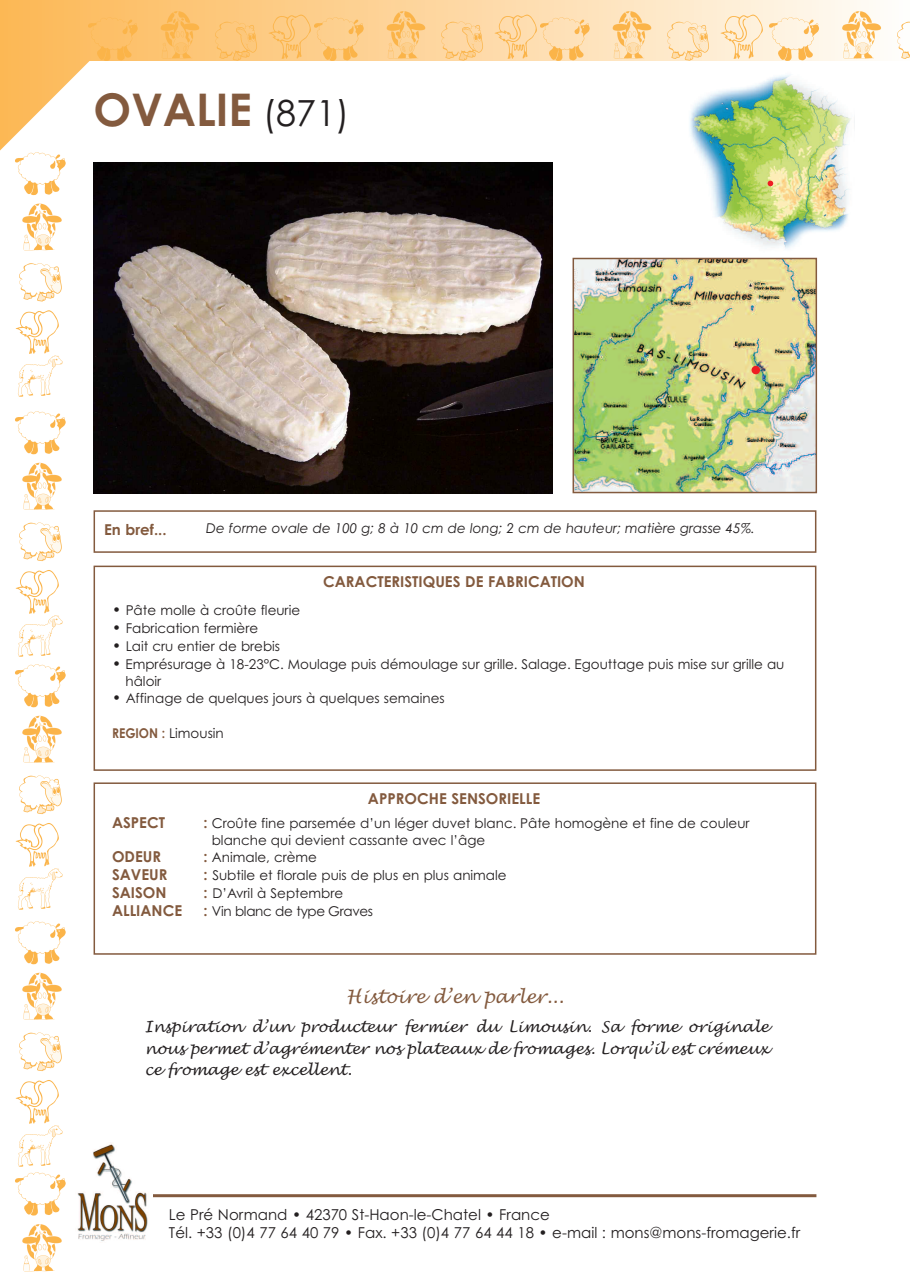
<style>
.page{position:relative;width:910px;height:1280px;background:#fff}
.page>*{position:absolute;margin:0;border:0;box-sizing:border-box;transform-origin:0 0}
.t1{font:700 45px "Century Gothic";color:#835a3e}
.t2{font:italic 18px "Lucida Handwriting";color:#835a3e}
.t3{font:italic 15px/21.3px "Lucida Handwriting";color:#231f20;text-align:justify}
.t4{font:15px/18px "Century Gothic";color:#231f20}
.t5{font:700 15px "Century Gothic";color:#835a3e}
.t6{font:13.5px/16.8px "Century Gothic";color:#231f20}
.t7{font:italic 13.5px "Century Gothic";color:#231f20}
.t8{font:13.5px "Century Gothic";letter-spacing:-.025em;color:#231f20}
.s1{font-weight:400;font-size:36px;color:#231f20}
.s2{font-size:15px}
.s3{font-weight:700;color:#835a3e}
.s4{font-weight:700;font-size:15px;color:#835a3e}
</style>
<div class="page">
<div style="left:94px;top:566px;width:722px;height:205px;border:2px solid #835a3e"></div>
<img style="left:715px;top:216px;width:133px;height:33px">
<img style="left:94px;top:216px;width:459px;height:277px">
<img style="left:576px;top:261px;width:238px;height:229px">
<div style="left:573px;top:258px;width:244px;height:235px;border:2px solid #835a3e"></div>
<div style="left:94px;top:510px;width:722px;height:43px;border:2px solid #835a3e"></div>
<div style="left:94px;top:782px;width:722px;height:173px;border:2px solid #835a3e"></div>
<div style="left:752px;top:366px;width:8px;height:8px;background:#ee1d23;border-radius:4px"></div>
<svg style="left:0;top:0;width:873px;height:216px"></svg>
<img style="left:89px;top:12px;width:221px;height:49px">
<img style="left:315px;top:12px;width:221px;height:49px">
<img style="left:541px;top:12px;width:222px;height:49px">
<img style="left:770px;top:12px;width:140px;height:49px">
<hr style="left:146px;top:1194px;width:670px;height:3px;background:#835a3e">
<img style="left:12px;top:149px;width:59px;height:248px">
<img style="left:15px;top:411px;width:51px;height:246px">
<img style="left:15px;top:664px;width:51px;height:246px">
<img style="left:15px;top:921px;width:51px;height:246px">
<img style="left:15px;top:1172px;width:51px;height:100px">
<img style="left:77px;top:1143px;width:75px;height:98px">
<h1 class="t1" style="left:94px;top:84px;width:257px">OVALIE <span class="s1">(871)</span></h1>
<p class="t5" style="left:104px;top:521px;width:64px">En bref...</p>
<p class="t7" style="left:206px;top:521px;width:550px">De forme ovale de 100 g; 8 à 10 cm de long; 2 cm de hauteur; matière grasse 45%.</p>
<p class="t5" style="left:323px;top:573px;width:263px">CARACTERISTIQUES DE FABRICATION</p>
<p class="t6" style="left:112px;top:602px;width:190px"><span class="s2">•</span> Pâte molle à croûte fleurie</p>
<p class="t6" style="left:112px;top:620px;width:148px"><span class="s2">•</span> Fabrication fermière</p>
<p class="t6" style="left:112px;top:638px;width:170px"><span class="s2">•</span> Lait cru entier de brebis</p>
<p class="t6" style="left:126px;top:656px;width:660px;text-indent:-14px"><span class="s2">•</span> Emprésurage à 18-23°C. Moulage puis démoulage sur grille. Salage. Egouttage puis mise sur grille au hâloir</p>
<p class="t6" style="left:112px;top:690px;width:334px"><span class="s2">•</span> Affinage de quelques jours à quelques semaines</p>
<p class="t6" style="left:112px;top:725px;width:113px"><span class="s3">REGION :</span> Limousin</p>
<p class="t5" style="left:368px;top:790px;width:174px">APPROCHE SENSORIELLE</p>
<p class="t5" style="left:112px;top:814px;width:55px">ASPECT</p>
<p class="t6" style="left:212px;top:815px;width:539px;text-indent:-8px"><span class="s4">:</span> Croûte fine parsemée d’un léger duvet blanc. Pâte homogène et fine de couleur blanche qui devient cassante avec l’âge</p>
<p class="t5" style="left:112px;top:848px;width:51px">ODEUR</p>
<p class="t6" style="left:204px;top:849px;width:115px"><span class="s4">:</span> Animale, crème</p>
<p class="t5" style="left:112px;top:866px;width:57px">SAVEUR</p>
<p class="t6" style="left:204px;top:867px;width:305px"><span class="s4">:</span> Subtile et florale puis de plus en plus animale</p>
<p class="t5" style="left:112px;top:884px;width:56px">SAISON</p>
<p class="t6" style="left:204px;top:885px;width:141px"><span class="s4">:</span> D’Avril à Septembre</p>
<p class="t5" style="left:112px;top:902px;width:72px">ALLIANCE</p>
<p class="t8" style="left:204px;top:903px;width:171px"><span class="s4">:</span> Vin blanc de type Graves</p>
<h2 class="t2" style="left:346px;top:986px;width:219px">Histoire d’en parler...</h2>
<p class="t3" style="left:145px;top:1017px;width:626px">Inspiration d’un producteur fermier du Limousin. Sa forme originale nous permet d’agrémenter nos plateaux de fromages. Lorqu’il est crémeux ce fromage est excellent.</p>
<p class="t4" style="left:169px;top:1206px;width:633px">Le Pré Normand • 42370 St-Haon-le-Chatel • France<br>Tél. +33 (0)4 77 64 40 79 • Fax. +33 (0)4 77 64 44 18 • e-mail : mons@mons-fromagerie.fr</p>
</div>
